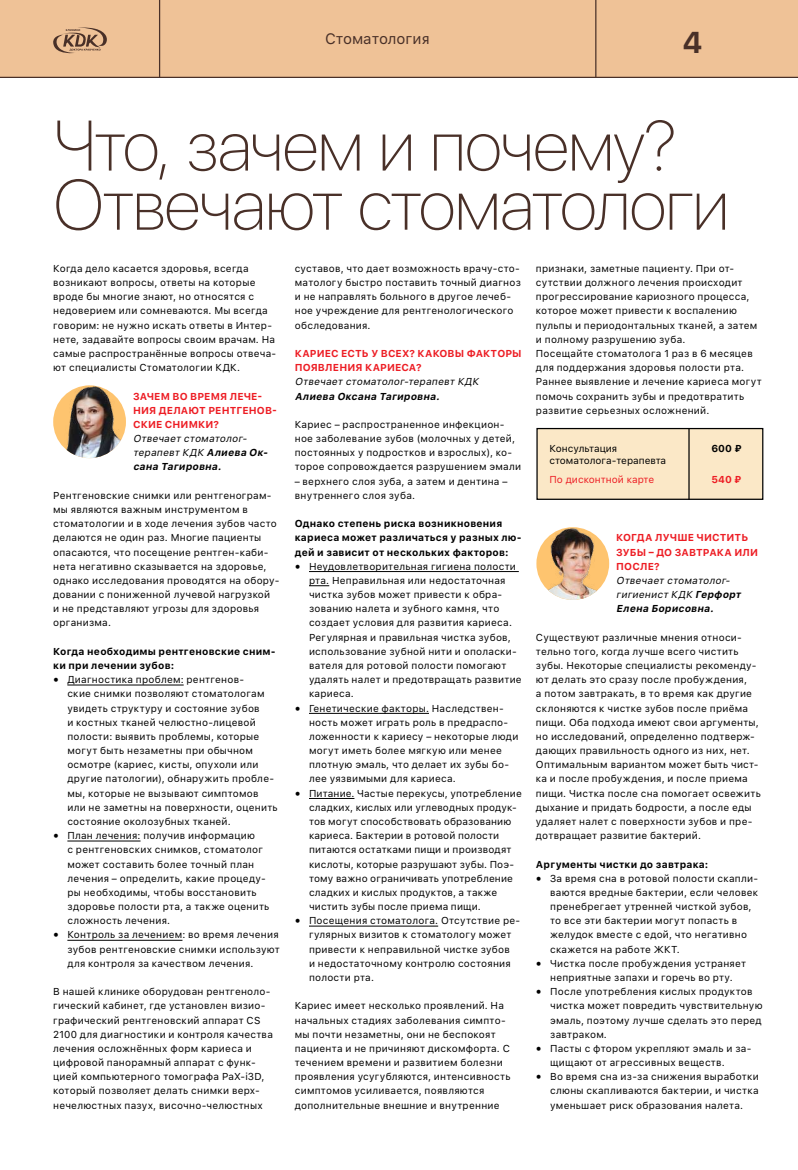
<style>
.page{position:relative;width:798px;height:1170px;background:#fff}
.page>*{position:absolute;margin:0;border:0;box-sizing:border-box;transform-origin:0 0}
.t1{font:100 70.88px/59.1px "SF Pro Display";letter-spacing:-.025em;color:#493028}
.t2{font:700 30px "SF Pro Display";color:#493028}
.t3{font:15px "SF Pro Text";color:#493028}
.t4{font:10px/14.1px "SF Pro Text";letter-spacing:.025em;color:#000}
.t5{font:700 10px/14.1px "SF Pro Text";letter-spacing:.025em;color:#000}
.t6{font:700 10px/14.1px "SF Pro Text";letter-spacing:.01em;color:#ed1d24}
.t7{font:italic 10px/14.1px "SF Pro Text";color:#000}
.t8{font:10px/12px "SF Pro Text";color:#000}
.t9{font:italic 700 10px "SF Pro Text";color:#000}
.t10{font:10px "SF Pro Text";color:#ed1d24}
.s1{font-weight:700}
.s2{font-family:"Minion Pro";font-size:15px}
</style>
<div class="page">
<hr style="left:797px;top:0;width:1px;height:78px;background:#efc297">
<div style="left:0;top:0;width:797px;height:78px;background:#efc297"></div>
<hr style="left:159px;top:0;width:1px;height:77px;background:#493028">
<hr style="left:0;top:77px;width:797px;height:1px;background:#493028">
<hr style="left:595px;top:0;width:1px;height:77px;background:#493028">
<hr style="left:67px;top:684px;width:117px;height:1px;background:#000">
<hr style="left:67px;top:840px;width:73px;height:1px;background:#000">
<hr style="left:67px;top:939px;width:115px;height:1px;background:#000">
<hr style="left:309px;top:571px;width:209px;height:1px;background:#000">
<svg style="left:309px;top:585px;width:20px;height:1px"></svg>
<hr style="left:309px;top:713px;width:120px;height:1px;background:#000">
<hr style="left:309px;top:798px;width:45px;height:1px;background:#000">
<hr style="left:309px;top:925px;width:129px;height:1px;background:#000">
<div style="left:53px;top:385px;width:73px;height:73px;background:#fec46f;border-radius:50%"></div>
<img style="left:60px;top:385px;width:66px;height:73px">
<img style="left:536px;top:528px;width:73px;height:72px">
<div style="left:536px;top:428px;width:227px;height:72px;background:#fbe8c7;border:1px solid #000"></div>
<hr style="left:688px;top:428px;width:1px;height:71px;background:#000">
<svg style="left:53px;top:27px;width:54px;height:27px"></svg>
<h3 class="t3" style="left:325px;top:28px;width:106px">Стоматология</h3>
<h2 class="t2" style="left:682px;top:25px;width:21px">4</h2>
<h1 class="t1" style="left:54px;top:118px;width:677px">Что, зачем и почему?<br>Отвечают стоматологи</h1>
<p class="t4" style="left:53px;top:262px;width:224px">Когда дело касается здоровья, всегда возникают вопросы, ответы на которые вроде бы многие знают, но относятся с недоверием или сомневаются. Мы всегда говорим: не нужно искать ответы в Интер&shy;нете, задавайте вопросы своим врачам. На самые распространённые вопросы отвеча&shy;ют специалисты Стоматологии КДК.</p>
<p class="t6" style="left:133px;top:389px;width:145px">ЗАЧЕМ ВО ВРЕМЯ ЛЕЧЕ-<br>НИЯ ДЕЛАЮТ РЕНТГЕНОВ-<br>СКИЕ СНИМКИ?</p>
<p class="t7" style="left:133px;top:432px;width:139px">Отвечает стоматолог&shy;терапевт КДК <span class="s1">Алиева Ок&shy;сана Тагировна.</span></p>
<p class="t4" style="left:53px;top:488px;width:228px">Рентгеновские снимки или рентгенограм&shy;мы являются важным инструментом в стоматологии и в ходе лечения зубов часто делаются не один раз. Многие пациенты опасаются, что посещение рентген-каби&shy;нета негативно сказывается на здоровье, однако исследования проводятся на обору&shy;довании с пониженной лучевой нагрузкой<br>и не представляют угрозы для здоровья организма.</p>
<p class="t5" style="left:53px;top:644px;width:224px">Когда необходимы рентгеновские сним&shy;ки при лечении зубов:</p>
<p class="t4" style="left:67px;top:673px;width:212px;text-indent:-14px"><span class="s2">•</span> Диагностика проблем: рентгенов-<br>ские снимки позволяют стоматологам увидеть структуру и состояние зубов<br>и костных тканей челюстно-лицевой полости: выявить проблемы, которые могут быть незаметны при обычном осмотре (кариес, кисты, опухоли или другие патологии), обнаружить пробле&shy;мы, которые не вызывают симптомов или не заметны на поверхности, оценить состояние околозубных тканей.</p>
<p class="t4" style="left:67px;top:828px;width:203px;text-indent:-14px"><span class="s2">•</span> План лечения: получив информацию<br>с рентгеновских снимков, стоматолог может составить более точный план лечения – определить, какие процеду&shy;ры необходимы, чтобы восстановить здоровье полости рта, а также оценить сложность лечения.</p>
<p class="t4" style="left:67px;top:928px;width:214px;text-indent:-14px"><span class="s2">•</span> Контроль за лечением: во время лечения зубов рентгеновские снимки используют для контроля за качеством лечения.</p>
<p class="t4" style="left:53px;top:984px;width:221px">В нашей клинике оборудован рентгеноло&shy;гический кабинет, где установлен визио&shy;графический рентгеновский аппарат CS 2100 для диагностики и контроля качества лечения осложнённых форм кариеса и цифровой панорамный аппарат с функ&shy;цией компьютерного томографа PaX-i3D, который позволяет делать снимки верх&shy;нечелюстных пазух, височно-челюстных</p>
<p class="t4" style="left:535px;top:261px;width:227px">признаки, заметные пациенту. При от&shy;сутствии должного лечения происходит прогрессирование кариозного процесса, которое может привести к воспалению пульпы и периодонтальных тканей, а затем и полному разрушению зуба.<br>Посещайте стоматолога 1 раз в 6 месяцев для поддержания здоровья полости рта.<br>Раннее выявление и лечение кариеса могут помочь сохранить зубы и предотвратить развитие серьезных осложнений.</p>
<p class="t4" style="left:295px;top:262px;width:227px">суставов, что дает возможность врачу-сто&shy;матологу быстро поставить точный диагноз и не направлять больного в другое лечеб&shy;ное учреждение для рентгенологического обследования.</p>
<p class="t6" style="left:295px;top:346px;width:228px">КАРИЕС ЕСТЬ У ВСЕХ? КАКОВЫ ФАКТОРЫ<br>ПОЯВЛЕНИЯ КАРИЕСА?</p>
<p class="t7" style="left:295px;top:375px;width:188px">Отвечает стоматолог-терапевт КДК</p>
<p class="t9" style="left:295px;top:390px;width:149px">Алиева Оксана Тагировна.</p>
<p class="t4" style="left:295px;top:417px;width:228px">Кариес – распространенное инфекцион&shy;ное заболевание зубов (молочных у детей, постоянных у подростков и взрослых), ко&shy;торое сопровождается разрушением эмали</p>
<p class="t4" style="left:295px;top:474px;width:214px">– верхнего слоя зуба, а затем и дентина – внутреннего слоя зуба.</p>
<p class="t5" style="left:295px;top:516px;width:228px">Однако степень риска возникновения кариеса может различаться у разных лю&shy;дей и зависит от нескольких факторов:</p>
<p class="t4" style="left:309px;top:559px;width:214px;text-indent:-14px"><span class="s2">•</span> Неудовлетворительная гигиена полости рта. Неправильная или недостаточная чистка зубов может привести к обра&shy;зованию налета и зубного камня, что создает условия для развития кариеса.<br>Регулярная и правильная чистка зубов, использование зубной нити и ополаски&shy;вателя для ротовой полости помогают удалять налет и предотвращать развитие кариеса.</p>
<p class="t4" style="left:309px;top:701px;width:211px;text-indent:-14px"><span class="s2">•</span> Генетические факторы. Наследствен&shy;ность может играть роль в предраспо&shy;ложенности к кариесу – некоторые люди могут иметь более мягкую или менее плотную эмаль, что делает их зубы бо&shy;лее уязвимыми для кариеса.</p>
<p class="t4" style="left:309px;top:786px;width:214px;text-indent:-14px"><span class="s2">•</span> Питание. Частые перекусы, употребление сладких, кислых или углеводных продук&shy;тов могут способствовать образованию кариеса. Бактерии в ротовой полости питаются остатками пищи и производят кислоты, которые разрушают зубы. Поэ&shy;тому важно ограничивать употребление сладких и кислых продуктов, а также чистить зубы после приема пищи.</p>
<p class="t4" style="left:309px;top:913px;width:213px;text-indent:-14px"><span class="s2">•</span> Посещения стоматолога. Отсутствие ре&shy;гулярных визитов к стоматологу может привести к неправильной чистке зубов<br>и недостаточному контролю состояния полости рта.</p>
<p class="t4" style="left:295px;top:999px;width:217px">Кариес имеет несколько проявлений. На начальных стадиях заболевания симпто&shy;мы почти незаметны, они не беспокоят пациента и не причиняют дискомфорта. С течением времени и развитием болезни проявления усугубляются, интенсивность симптомов усиливается, появляются дополнительные внешние и внутренние</p>
<p class="t5" style="left:711px;top:441px;width:32px">600 ₽</p>
<p class="t6" style="left:711px;top:472px;width:31px">540 ₽</p>
<p class="t8" style="left:549px;top:443px;width:118px">Консультация стоматолога-терапевта</p>
<p class="t10" style="left:549px;top:472px;width:106px">По дисконтной карте</p>
<p class="t6" style="left:616px;top:530px;width:143px">КОГДА ЛУЧШЕ ЧИСТИТЬ<br>ЗУБЫ – ДО ЗАВТРАКА ИЛИ<br>ПОСЛЕ?</p>
<p class="t7" style="left:616px;top:573px;width:129px">Отвечает стоматолог&shy;гигиенист КДК <span class="s1">Герфорт<br>Елена Борисовна.</span></p>
<p class="t4" style="left:535px;top:630px;width:226px">Существуют различные мнения относи&shy;тельно того, когда лучше всего чистить зубы. Некоторые специалисты рекоменду&shy;ют делать это сразу после пробуждения,<br>а потом завтракать, в то время как другие склоняются к чистке зубов после приёма пищи. Оба подхода имеют свои аргументы, но исследований, определенно подтверж&shy;дающих правильность одного из них, нет.<br>Оптимальным вариантом может быть чист&shy;ка и после пробуждения, и после приема пищи. Чистка после сна помогает освежить дыхание и придать бодрости, а после еды удаляет налет с поверхности зубов и пре&shy;дотвращает развитие бактерий.</p>
<p class="t5" style="left:535px;top:856px;width:174px">Аргументы чистки до завтрака:</p>
<p class="t4" style="left:550px;top:871px;width:209px;text-indent:-14px"><span class="s2">•</span> За время сна в ротовой полости скапли&shy;ваются вредные бактерии, если человек пренебрегает утренней чисткой зубов, то все эти бактерии могут попасть в желудок вместе с едой, что негативно скажется на работе ЖКТ.</p>
<p class="t4" style="left:535px;top:956px;width:211px;text-align:center"><span class="s2">•</span> Чистка после пробуждения устраняет неприятные запахи и горечь во рту.</p>
<p class="t4" style="left:550px;top:984px;width:214px;text-indent:-14px"><span class="s2">•</span> После употребления кислых продуктов чистка может повредить чувствительную эмаль, поэтому лучше сделать это перед завтраком.</p>
<p class="t4" style="left:550px;top:1041px;width:203px;text-indent:-14px"><span class="s2">•</span> Пасты с фтором укрепляют эмаль и за&shy;щищают от агрессивных веществ.</p>
<p class="t4" style="left:550px;top:1069px;width:210px;text-align:justify;text-indent:-14px"><span class="s2">•</span> Во время сна из-за снижения выработки слюны скапливаются бактерии, и чистка уменьшает риск образования налета.</p>
</div>
